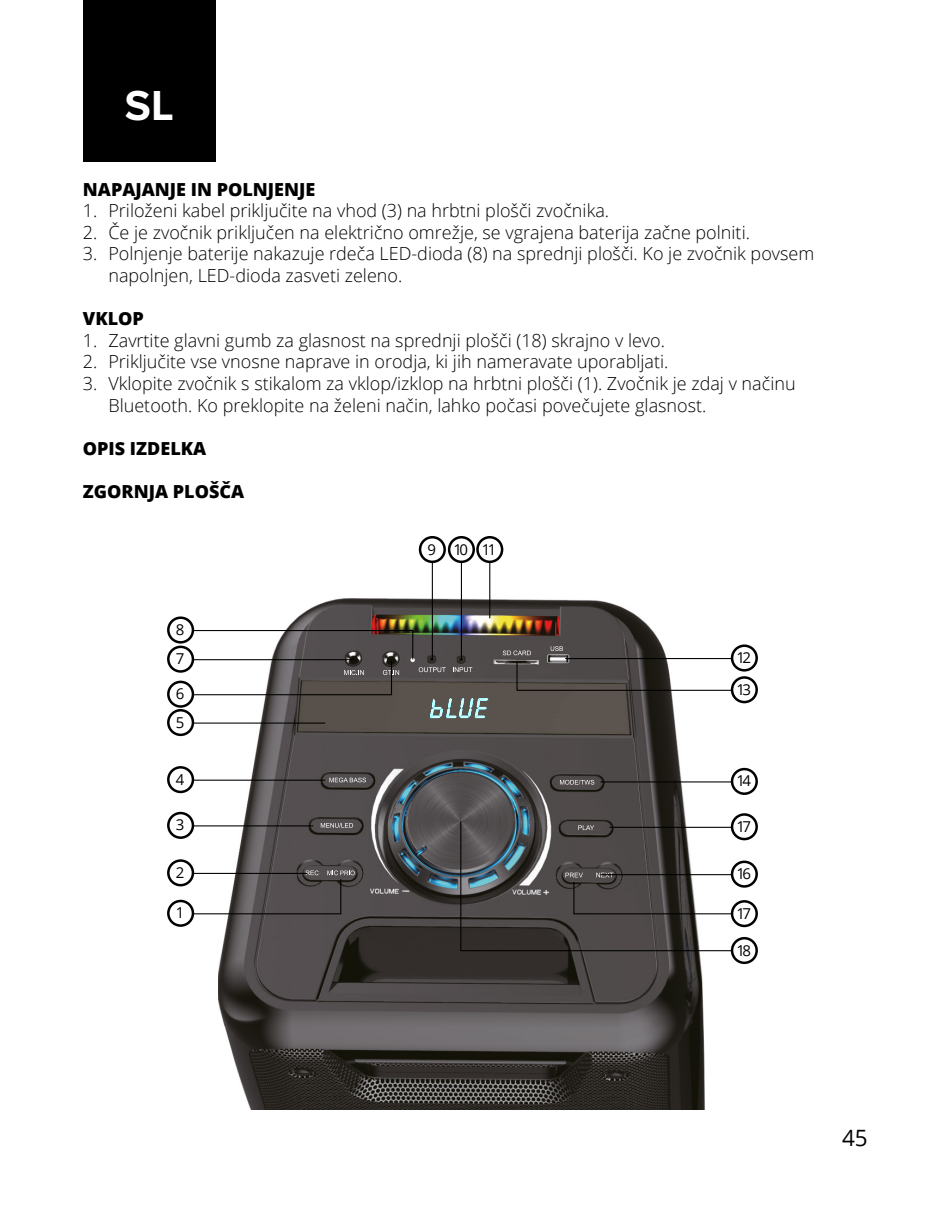
<style>
.page{position:relative;width:925px;height:1212px;background:#fff}
.page>*{position:absolute;margin:0;border:0;box-sizing:border-box;transform-origin:0 0}
.t1{font:700 43.43px "Proxima Nova";color:#fff}
.t2{font:22.5px "Open Sans";color:#000}
._4mm_odraz{font:300 18px/21.6px "Open Sans";color:#000}
._4mm_odraz-2{font:800 18px "Open Sans";color:#000}
.t3{font:15.08px "Open Sans";letter-spacing:-.175em;color:#000}
</style>
<div class="page">
<div style="left:83px;top:0;width:133px;height:162px;background:#000"></div>
<img style="left:218px;top:598px;width:486px;height:512px">
<svg style="left:329px;top:778px;width:37px;height:4px"></svg>
<svg style="left:560px;top:780px;width:34px;height:5px"></svg>
<svg style="left:321px;top:823px;width:32px;height:5px"></svg>
<div style="left:167px;top:859px;width:27px;height:27px;border:3px solid #000;border-radius:50%"></div>
<div style="left:167px;top:900px;width:27px;height:27px;border:3px solid #000;border-radius:50%"></div>
<div style="left:167px;top:812px;width:27px;height:27px;border:3px solid #000;border-radius:50%"></div>
<div style="left:167px;top:766px;width:27px;height:27px;border:3px solid #000;border-radius:50%"></div>
<div style="left:731px;top:768px;width:27px;height:27px;border:3px solid #000;border-radius:50%"></div>
<div style="left:731px;top:644px;width:27px;height:27px;border:3px solid #000;border-radius:50%"></div>
<div style="left:731px;top:676px;width:27px;height:27px;border:3px solid #000;border-radius:50%"></div>
<div style="left:731px;top:813px;width:27px;height:27px;border:3px solid #000;border-radius:50%"></div>
<div style="left:731px;top:860px;width:27px;height:28px;border:3px solid #000;border-radius:50%"></div>
<div style="left:731px;top:900px;width:27px;height:27px;border:3px solid #000;border-radius:50%"></div>
<div style="left:731px;top:937px;width:27px;height:27px;border:3px solid #000;border-radius:50%"></div>
<div style="left:167px;top:709px;width:27px;height:27px;border:3px solid #000;border-radius:50%"></div>
<div style="left:167px;top:681px;width:27px;height:27px;border:3px solid #000;border-radius:50%"></div>
<div style="left:167px;top:646px;width:27px;height:27px;border:3px solid #000;border-radius:50%"></div>
<div style="left:167px;top:616px;width:27px;height:27px;border:3px solid #000;border-radius:50%"></div>
<svg style="left:192px;top:870px;width:163px;height:45px"></svg>
<hr style="left:193px;top:825px;width:120px;height:1px;background:#000">
<hr style="left:193px;top:780px;width:132px;height:1px;background:#000">
<hr style="left:600px;top:781px;width:133px;height:1px;background:#000">
<svg style="left:460px;top:820px;width:274px;height:132px;background:#616060"></svg>
<div style="left:419px;top:536px;width:27px;height:27px;border:3px solid #000;border-radius:50%"></div>
<div style="left:448px;top:536px;width:27px;height:27px;border:3px solid #000;border-radius:50%"></div>
<div style="left:476px;top:536px;width:27px;height:27px;border:3px solid #000;border-radius:50%"></div>
<hr style="left:432px;top:561px;width:1px;height:98px;background:#000">
<hr style="left:461px;top:561px;width:1px;height:98px;background:#000">
<hr style="left:489px;top:561px;width:1px;height:57px;background:#000">
<svg style="left:192px;top:629px;width:542px;height:105px"></svg>
<p class="t1" style="left:125px;top:73px;width:50px">SL</p>
<p class="_4mm_odraz-2" style="left:83px;top:175px;width:234px">NAPAJANJE IN POLNJENJE</p>
<p class="_4mm_odraz" style="left:83px;top:199px;width:528px">1. Priloženi kabel priključite na vhod (3) na hrbtni plošči zvočnika.</p>
<p class="_4mm_odraz" style="left:83px;top:221px;width:668px">2. Če je zvočnik priključen na električno omrežje, se vgrajena baterija začne polniti.</p>
<p class="_4mm_odraz" style="left:108px;top:243px;width:707px;text-indent:-26px">3. Polnjenje baterije nakazuje rdeča LED-dioda (8) na sprednji plošči. Ko je zvočnik povsem napolnjen, LED-dioda zasveti zeleno.</p>
<p class="_4mm_odraz-2" style="left:83px;top:305px;width:63px">VKLOP</p>
<p class="_4mm_odraz" style="left:83px;top:329px;width:583px">1. Zavrtite glavni gumb za glasnost na sprednji plošči (18) skrajno v levo.</p>
<p class="_4mm_odraz" style="left:83px;top:351px;width:587px">2. Priključite vse vnosne naprave in orodja, ki jih nameravate uporabljati.</p>
<p class="_4mm_odraz" style="left:108px;top:372px;width:689px;text-indent:-26px">3. Vklopite zvočnik s stikalom za vklop/izklop na hrbtni plošči (1). Zvočnik je zdaj v načinu<br>Bluetooth. Ko preklopite na želeni način, lahko počasi povečujete glasnost.</p>
<p class="_4mm_odraz-2" style="left:83px;top:435px;width:125px">OPIS IZDELKA</p>
<p class="_4mm_odraz-2" style="left:83px;top:478px;width:163px">ZGORNJA PLOŠČA</p>
<p class="t3" style="left:176px;top:619px;width:10px">8</p>
<p class="t3" style="left:176px;top:648px;width:10px">7</p>
<p class="t3" style="left:176px;top:683px;width:10px">6</p>
<p class="t3" style="left:176px;top:712px;width:10px">5</p>
<p class="t3" style="left:427px;top:539px;width:10px">9</p>
<p class="t3" style="left:454px;top:539px;width:16px">10</p>
<p class="t3" style="left:482px;top:539px;width:16px">11</p>
<p class="t3" style="left:736px;top:647px;width:16px">12</p>
<p class="t3" style="left:736px;top:679px;width:16px">13</p>
<p class="t3" style="left:176px;top:769px;width:10px">4</p>
<p class="t3" style="left:736px;top:771px;width:16px">14</p>
<p class="t3" style="left:176px;top:814px;width:10px">3</p>
<p class="t3" style="left:176px;top:862px;width:10px">2</p>
<p class="t3" style="left:176px;top:902px;width:10px">1</p>
<p class="t3" style="left:736px;top:816px;width:16px">17</p>
<p class="t3" style="left:736px;top:863px;width:16px">16</p>
<p class="t3" style="left:736px;top:903px;width:16px">17</p>
<p class="t3" style="left:736px;top:940px;width:16px">18</p>
<p class="t2" style="left:842px;top:1123px;width:27px">45</p>
</div>
